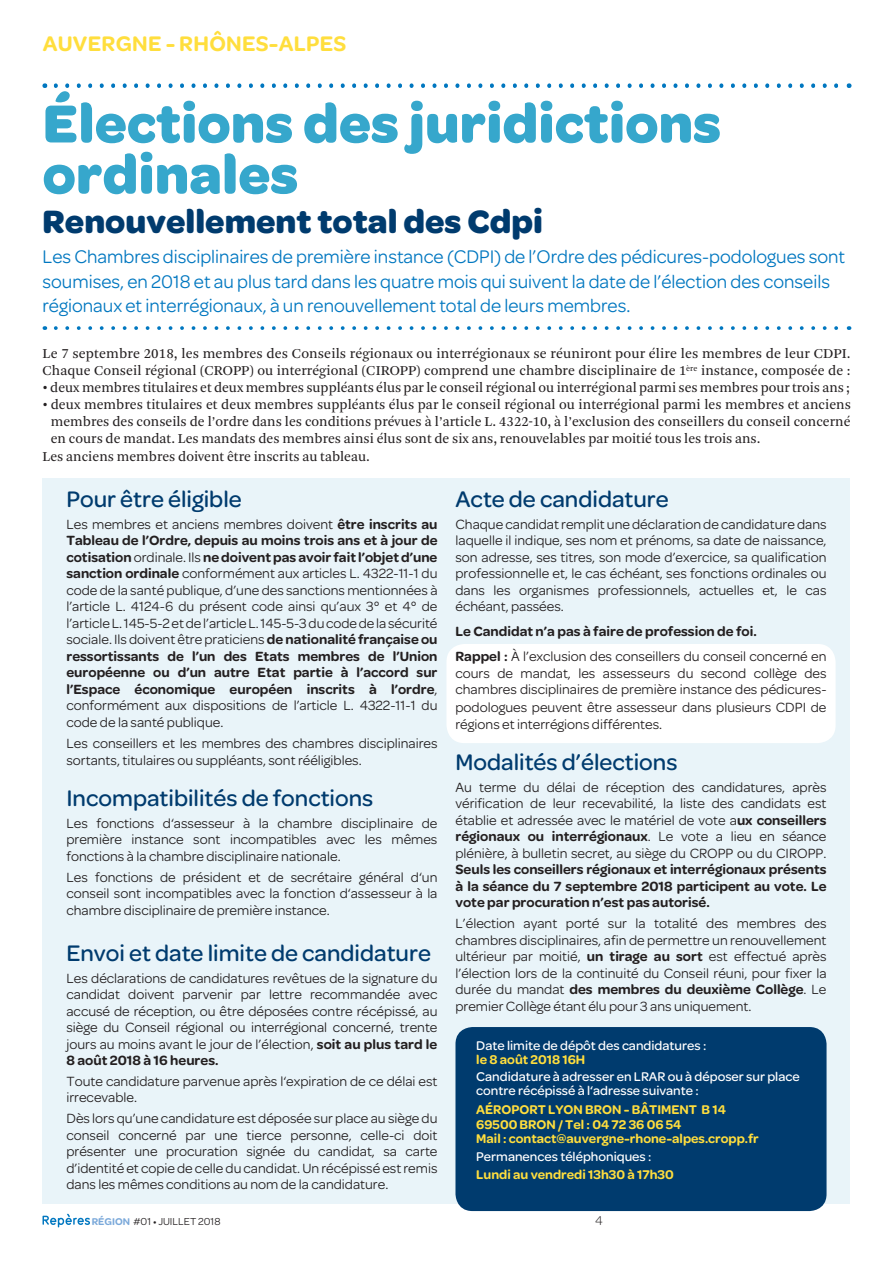
<style>
.page{position:relative;width:893px;height:1263px;background:#fff}
.page>*{position:absolute;margin:0;border:0;box-sizing:border-box;transform-origin:0 0}
.t1{font:700 57px/51px "Omnes";color:#36a7cc}
.t2{font:700 34.5px "Omnes";color:#003b6e}
.t3{font:500 24px "Omnes";color:#003b6e}
.t4{font:600 22.5px "Omnes";letter-spacing:.015em;color:#ffde3d}
.t5{font:19.5px/24px "Omnes";color:#0077c0}
.t6{font:14.25px/16.5px "Omnes";color:#231f20;text-align:justify}
.t7{font:14.25px/17.1px "Arnhem Blond";color:#231f20}
.t8{font:600 14.25px/16.5px "Omnes";color:#231f20}
.t9{font:500 13.5px/13.5px "Omnes";color:#fff}
.t10{font:600 13.5px/14.7px "Omnes";color:#ffde3d}
.t11{font:300 13.5px "Omnes";color:#231f20}
.t12{font:10.8px "Omnes";color:#231f20}
.s1{font-weight:600}
.s2{font-weight:400}
.s3{font-weight:600;font-size:10.5px;color:#7ba9da}
.s4{font-weight:500;font-size:10.5px}
</style>
<div class="page">
<svg style="left:43px;top:1214px;width:47px;height:13px"></svg>
<svg style="left:56px;top:83px;width:782px;height:5px"></svg>
<svg style="left:56px;top:326px;width:782px;height:4px"></svg>
<div style="left:43px;top:478px;width:807px;height:725px;background:#e9f4f9"></div>
<div style="left:446px;top:644px;width:390px;height:99px;background:#fff;border-radius:18px"></div>
<div style="left:455px;top:1027px;width:371px;height:184px;background:#003b6e;border-radius:17px"></div>
<h3 class="t4" style="left:43px;top:31px;width:305px">AUVERGNE - RHÔNES-ALPES</h3>
<h1 class="t1" style="left:43px;top:98px;width:680px">Élections des juridictions ordinales</h1>
<h2 class="t2" style="left:43px;top:202px;width:502px">Renouvellement total des Cdpi</h2>
<p class="t5" style="left:43px;top:245px;width:804px">Les Chambres disciplinaires de première instance (CDPI) de l’Ordre des pédicures-podologues sont soumises, en 2018 et au plus tard dans les quatre mois qui suivent la date de l’élection des conseils régionaux et interrégionaux, à un renouvellement total de leurs membres.</p>
<p class="t7" style="left:43px;top:345px;width:810px">Le 7 septembre 2018, les membres des Conseils régionaux ou interrégionaux se réuniront pour élire les membres de leur CDPI.<br>Chaque Conseil régional (CROPP) ou interrégional (CIROPP) comprend une chambre disciplinaire de 1<sup>ère</sup> instance, composée de :</p>
<p class="t7" style="left:43px;top:379px;width:809px">• deux membres titulaires et deux membres suppléants élus par le conseil régional ou interrégional parmi ses membres pour trois ans ;</p>
<p class="t7" style="left:43px;top:396px;width:810px">• deux membres titulaires et deux membres suppléants élus par le conseil régional ou interrégional parmi les membres et anciens</p>
<p class="t7" style="left:51px;top:414px;width:801px">membres des conseils de l’ordre dans les conditions prévues à l’article L. 4322-10, à l’exclusion des conseillers du conseil concerné</p>
<p class="t7" style="left:51px;top:431px;width:711px">en cours de mandat. Les mandats des membres ainsi élus sont de six ans, renouvelables par moitié tous les trois ans.</p>
<p class="t7" style="left:43px;top:448px;width:329px">Les anciens membres doivent être inscrits au tableau.</p>
<h3 class="t3" style="left:66px;top:486px;width:177px">Pour être éligible</h3>
<p class="t6" style="left:66px;top:516px;width:373px">Les membres et anciens membres doivent <span class="s1">être inscrits au Tableau de l’Ordre, depuis au moins trois ans et à jour de cotisation</span> ordinale. Ils <span class="s1">ne doivent pas avoir fait l’objet d’une sanction ordinale</span> conformément aux articles L. 4322-11-1 du code de la santé publique, d’une des sanctions mentionnées à l’article L. 4124-6 du présent code ainsi qu’aux 3° et 4° de l’article L. 145-5-2 et de l’article L. 145-5-3 du code de la sécurité sociale. Ils doivent être praticiens <span class="s1">de nationalité française ou ressortissants de l’un des Etats membres de l’Union européenne ou d’un autre Etat partie à l’accord sur l’Espace économique européen inscrits à l’ordre</span>, conformément aux dispositions de l’article L. 4322-11-1 du code de la santé publique.</p>
<p class="t6" style="left:66px;top:734px;width:373px;line-height:17.2px">Les conseillers et les membres des chambres disciplinaires sortants, titulaires ou suppléants, sont rééligibles.</p>
<h3 class="t3" style="left:66px;top:785px;width:308px">Incompatibilités de fonctions</h3>
<p class="t6" style="left:66px;top:815px;width:373px">Les fonctions d‘assesseur à la chambre disciplinaire de première instance sont incompatibles avec les mêmes fonctions à la chambre disciplinaire nationale.</p>
<p class="t6" style="left:66px;top:868px;width:373px;line-height:17px">Les fonctions de président et de secrétaire général d‘un conseil sont incompatibles avec la fonction d‘assesseur à la chambre disciplinaire de première instance.</p>
<h3 class="t3" style="left:66px;top:940px;width:366px">Envoi et date limite de candidature</h3>
<p class="t6" style="left:66px;top:970px;width:373px">Les déclarations de candidatures revêtues de la signature du candidat doivent parvenir par lettre recommandée avec accusé de réception, ou être déposées contre récépissé, au siège du Conseil régional ou interrégional concerné, trente jours au moins avant le jour de l’élection, <span class="s1">soit au plus tard le 8 août 2018 à 16 heures.</span></p>
<p class="t6" style="left:66px;top:1073px;width:373px">Toute candidature parvenue après l‘expiration de ce délai est irrecevable.</p>
<p class="t6" style="left:66px;top:1110px;width:373px">Dès lors qu’une candidature est déposée sur place au siège du conseil concerné par une tierce personne, celle-ci doit présenter une procuration signée du candidat, sa carte d’identité et copie de celle du candidat. Un récépissé est remis dans les mêmes conditions au nom de la candidature.</p>
<h3 class="t3" style="left:455px;top:486px;width:215px">Acte de candidature</h3>
<p class="t6" style="left:455px;top:516px;width:373px">Chaque candidat remplit une déclaration de candidature dans laquelle il indique, ses nom et prénoms, sa date de naissance, son adresse, ses titres, son mode d’exercice, sa qualification professionnelle et, le cas échéant, ses fonctions ordinales ou dans les organismes professionnels, actuelles et, le cas échéant, passées.</p>
<p class="t8" style="left:455px;top:619px;width:372px;line-height:25px">Le Candidat n’a pas à faire de profession de foi.<br>Rappel : <span class="s2">À l’exclusion des conseillers du conseil concerné en</span></p>
<p class="t6" style="left:455px;top:665px;width:373px;line-height:17px">cours de mandat, les assesseurs du second collège des chambres disciplinaires de première instance des pédicures&shy;podologues peuvent être assesseur dans plusieurs CDPI de régions et interrégions différentes.</p>
<h3 class="t3" style="left:455px;top:749px;width:224px">Modalités d’élections</h3>
<p class="t6" style="left:455px;top:779px;width:373px">Au terme du délai de réception des candidatures, après vérification de leur recevabilité, la liste des candidats est établie et adressée avec le matériel de vote a<span class="s1">ux conseillers régionaux ou interrégionaux</span>. Le vote a lieu en séance plénière, à bulletin secret, au siège du CROPP ou du CIROPP.</p>
<p class="t8" style="left:455px;top:861px;width:373px;text-align:justify">Seuls les conseillers régionaux et interrégionaux présents à la séance du 7 septembre 2018 participent au vote. Le vote par procuration n’est pas autorisé.</p>
<p class="t6" style="left:455px;top:915px;width:373px">L’élection ayant porté sur la totalité des membres des chambres disciplinaires, afin de permettre un renouvellement ultérieur par moitié, <span class="s1">un tirage au sort</span> est effectué après l’élection lors de la continuité du Conseil réuni, pour fixer la durée du mandat <span class="s1">des membres du deuxième Collège</span>. Le premier Collège étant élu pour 3 ans uniquement.</p>
<p class="t9" style="left:476px;top:1039px;width:232px">Date limite de dépôt des candidatures :</p>
<p class="t10" style="left:476px;top:1052px;width:110px">le 8 août 2018 16H</p>
<p class="t9" style="left:476px;top:1070px;width:325px">Candidature à adresser en LRAR ou à déposer sur place contre récépissé à l‘adresse suivante :</p>
<p class="t10" style="left:476px;top:1102px;width:284px">AÉROPORT LYON BRON - BÂTIMENT B 14<br>69500 BRON / Tel : 04 72 36 06 54<br>Mail : contact@auvergne-rhone-alpes.cropp.fr</p>
<p class="t9" style="left:476px;top:1150px;width:177px">Permanences téléphoniques :</p>
<p class="t10" style="left:476px;top:1167px;width:199px">Lundi au vendredi 13h30 à 17h30</p>
<p class="t12" style="left:92px;top:1215px;width:130px"><span class="s3">RÉGION</span> #01 <span class="s4">•</span> JUILLET 2018</p>
<p class="t11" style="left:595px;top:1213px;width:9px">4</p>
</div>
